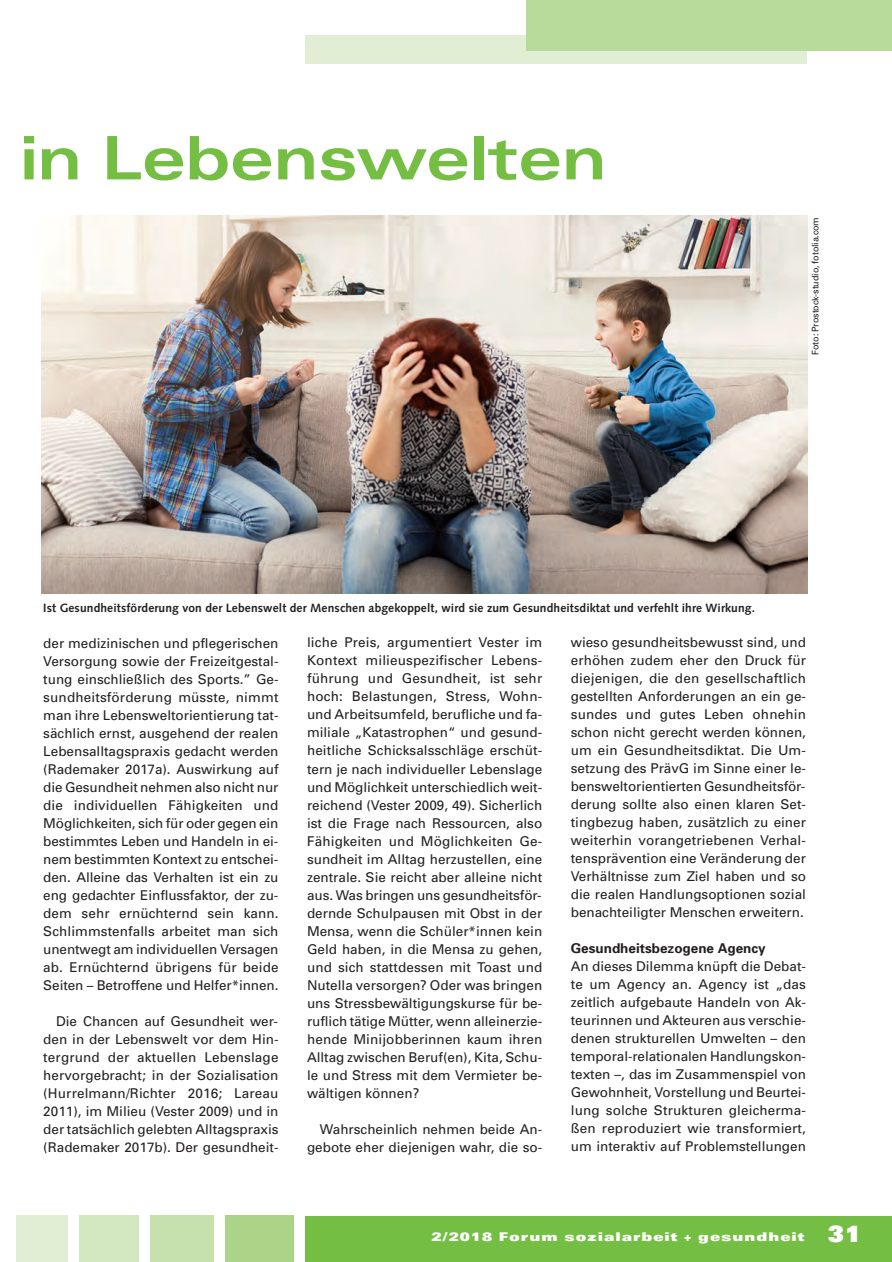
<style>
.page{position:relative;width:892px;height:1262px;background:#fff}
.page>*{position:absolute;margin:0;border:0;box-sizing:border-box;transform-origin:0 0}
.t1{font:700 expanded 60px "Univers";letter-spacing:-.005em;color:#74bf43}
.t2{font:13.5px/18px "Univers";color:#231f20;text-align:justify}
.t3{font:700 13.5px "Univers";color:#231f20}
.t4{font:700 12px "Syntax";letter-spacing:.01em;color:#231f20}
.t5{font:900 expanded 12px "Univers";letter-spacing:.085em;color:#fff}
.t6{font:9px "Univers";letter-spacing:-.015em;color:#231f20}
.s1{font-stretch:normal;font-size:22.5px}
</style>
<div class="page">
<div style="left:305px;top:35px;width:502px;height:29px;background:#e0eed4"></div>
<div style="left:526px;top:0;width:366px;height:51px;background:#b8da9b"></div>
<div style="left:305px;top:1215px;width:587px;height:46px;background:#74bf43"></div>
<div style="left:226px;top:1215px;width:68px;height:46px;background:#abd489"></div>
<div style="left:150px;top:1215px;width:64px;height:46px;background:#c6e1ae"></div>
<div style="left:79px;top:1215px;width:59px;height:46px;background:#d3e8c0"></div>
<div style="left:16px;top:1215px;width:51px;height:46px;background:#e0eed4"></div>
<img style="left:42px;top:215px;width:765px;height:378px">
<h1 class="t1" style="left:20px;top:124px;width:588px">in Lebenswelten</h1>
<p class="t6" style="left:810px;top:355px;width:139px;rotate:-90deg">Foto: Prostock-studio, fotolia.com</p>
<p class="t4" style="left:43px;top:600px;width:713px">Ist Gesundheitsförderung von der Lebenswelt der Menschen abgekoppelt, wird sie zum Gesundheitsdiktat und verfehlt ihre Wirkung.</p>
<p class="t2" style="left:43px;top:634px;width:237px">der medizinischen und pflegerischen Versorgung sowie der Freizeitgestal&shy;tung einschließlich des Sports.” Ge&shy;sundheitsförderung müsste, nimmt man ihre Lebensweltorientierung tat&shy;sächlich ernst, ausgehend der realen Lebensalltagspraxis gedacht werden (Rademaker 2017a). Auswirkung auf die Gesundheit nehmen also nicht nur die individuellen Fähigkeiten und Möglichkeiten, sich für oder gegen ein bestimmtes Leben und Handeln in ei&shy;nem bestimmten Kontext zu entschei&shy;den. Alleine das Verhalten ist ein zu eng gedachter Einflussfaktor, der zu&shy;dem sehr ernüchternd sein kann.<br>Schlimmstenfalls arbeitet man sich unentwegt am individuellen Versagen ab. Ernüchternd übrigens für beide Seiten – Betroffene und Helfer*innen.</p>
<p class="t2" style="left:43px;top:1012px;width:237px;text-indent:13px">Die Chancen auf Gesundheit wer&shy;den in der Lebenswelt vor dem Hin&shy;tergrund der aktuellen Lebenslage hervorgebracht; in der Sozialisation (Hurrelmann/Richter 2016; Lareau 2011), im Milieu (Vester 2009) und in der tatsächlich gelebten Alltagspraxis (Rademaker 2017b). Der gesundheit-</p>
<p class="t2" style="left:307px;top:634px;width:237px">liche Preis, argumentiert Vester im Kontext milieuspezifischer Lebens&shy;führung und Gesundheit, ist sehr hoch: Belastungen, Stress, Wohn&shy;und Arbeitsumfeld, berufliche und fa&shy;miliale „Katastrophen“ und gesund&shy;heitliche Schicksalsschläge erschüt&shy;tern je nach individueller Lebenslage und Möglichkeit unterschiedlich weit&shy;reichend (Vester 2009, 49). Sicherlich ist die Frage nach Ressourcen, also Fähigkeiten und Möglichkeiten Ge&shy;sundheit im Alltag herzustellen, eine zentrale. Sie reicht aber alleine nicht aus. Was bringen uns gesundheitsför&shy;dernde Schulpausen mit Obst in der Mensa, wenn die Schüler*innen kein Geld haben, in die Mensa zu gehen, und sich stattdessen mit Toast und Nutella versorgen? Oder was bringen uns Stressbewältigungskurse für be&shy;ruflich tätige Mütter, wenn alleinerzie&shy;hende Minijobberinnen kaum ihren Alltag zwischen Beruf(en), Kita, Schu&shy;le und Stress mit dem Vermieter be&shy;wältigen können?</p>
<p class="t2" style="left:307px;top:1119px;width:237px;text-align:right">Wahrscheinlich nehmen beide An&shy;gebote eher diejenigen wahr, die so-</p>
<p class="t2" style="left:571px;top:633px;width:237px">wieso gesundheitsbewusst sind, und erhöhen zudem eher den Druck für diejenigen, die den gesellschaftlich gestellten Anforderungen an ein ge&shy;sundes und gutes Leben ohnehin schon nicht gerecht werden können, um ein Gesundheitsdiktat. Die Um&shy;setzung des PrävG im Sinne einer le&shy;bensweltorientierten Gesundheitsför&shy;derung sollte also einen klaren Set&shy;tingbezug haben, zusätzlich zu einer weiterhin vorangetriebenen Verhal&shy;tensprävention eine Veränderung der Verhältnisse zum Ziel haben und so die realen Handlungsoptionen sozial benachteiligter Menschen erweitern.</p>
<p class="t3" style="left:571px;top:940px;width:196px">Gesundheitsbezogene Agency</p>
<p class="t2" style="left:571px;top:957px;width:237px">An dieses Dilemma knüpft die Debat&shy;te um Agency an. Agency ist „das zeitlich aufgebaute Handeln von Ak&shy;teurinnen und Akteuren aus verschie&shy;denen strukturellen Umwelten – den temporal-relationalen Handlungskon&shy;texten –, das im Zusammenspiel von Gewohnheit, Vorstellung und Beurtei&shy;lung solche Strukturen gleicherma&shy;ßen reproduziert wie transformiert, um interaktiv auf Problemstellungen</p>
<p class="t5" style="left:431px;top:1229px;width:431px">2/2018 Forum sozialarbeit + gesundheit <span class="s1">31</span></p>
</div>
